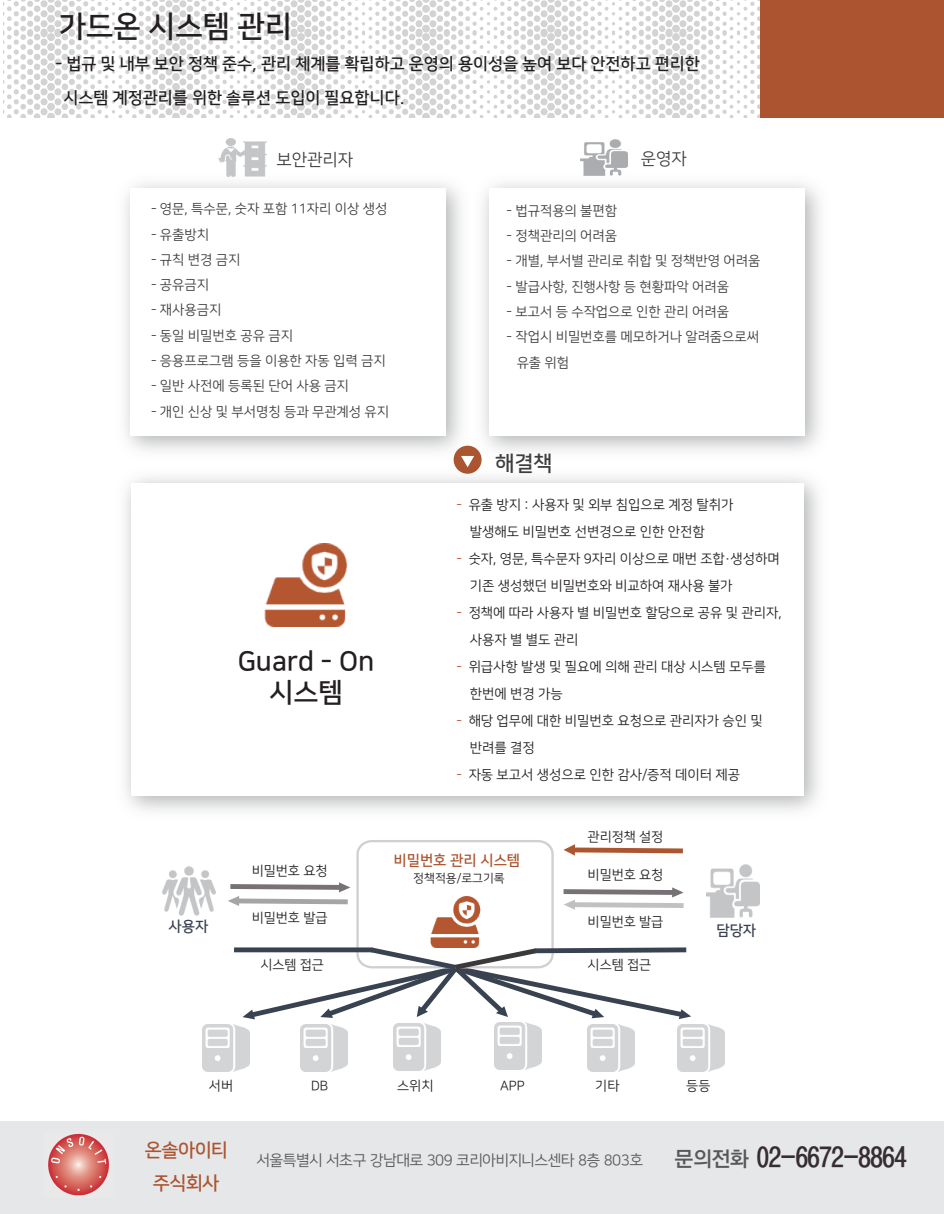
<style>
.page{position:relative;width:944px;height:1214px;background:#fff}
.page>*{position:absolute;margin:0;border:0;box-sizing:border-box;transform-origin:0 0}
.t1{font:30px "Nanum Square B";color:#231f20}
.t2{font:27px "YGO540";letter-spacing:-.01em;color:#372d31}
.t3{font:27px/30.5px "Nanum Square B";color:#231f20;text-align:center}
.t4{font:21px "Nanum Square B";color:#3e3e3f}
.t5{font:18.75px/32.7px "Nanum Square B";letter-spacing:-.03em;color:#ac5430;text-align:center}
.t6{font:16.8px "Nanum Square R";color:#3e3e3f}
.t7{font:16.5px/33.8px "Nanum Square B";color:#231f20}
.t8{font:15px "Nanum Square R";letter-spacing:-.035em;color:#57585a}
.t9{font:14.55px "Nanum Square B";color:#ac5430}
.t10{font:14.55px "Nanum Square B";color:#394150}
.t11{font:13.5px/25.3px "Nanum Square R";color:#3e3e3f}
.t12{font:13.5px/27px "Nanum Square R";color:#231f20}
.t13{font:13.2px "Nanum Square R";color:#231f20}
.t14{font:12px "Nanum Square R";color:#231f20}
.s1{color:#b45630}
.s2{font-size:21px;color:#57585a}
</style>
<div class="page">
<svg style="left:3px;top:0;width:757px;height:117px"></svg>
<div style="left:760px;top:0;width:184px;height:117px;background:#ac5430"></div>
<div style="left:0;top:1121px;width:944px;height:93px;background:#e6e7e9"></div>
<img style="left:48px;top:1133px;width:61px;height:63px">
<img style="left:466px;top:175px;width:354px;height:286px">
<div style="left:489px;top:188px;width:315px;height:247px;background:#fff"></div>
<img style="left:218px;top:139px;width:49px;height:37px">
<img style="left:580px;top:140px;width:48px;height:35px">
<div style="left:453px;top:446px;width:28px;height:28px;background:#ac5531;border-radius:50%"></div>
<svg style="left:461px;top:456px;width:13px;height:5px"></svg>
<img style="left:125px;top:461px;width:694px;height:350px">
<div style="left:131px;top:483px;width:672px;height:312px;background:#fff"></div>
<img style="left:264px;top:543px;width:83px;height:83px">
<img style="left:706px;top:864px;width:54px;height:54px">
<img style="left:162px;top:866px;width:53px;height:50px">
<img style="left:202px;top:1024px;width:47px;height:47px">
<img style="left:677px;top:1025px;width:47px;height:46px">
<img style="left:587px;top:1024px;width:47px;height:47px">
<img style="left:300px;top:1024px;width:47px;height:47px">
<img style="left:393px;top:1023px;width:47px;height:47px">
<img style="left:494px;top:1022px;width:47px;height:47px">
<svg style="left:228px;top:840px;width:463px;height:180px"></svg>
<h1 class="t1" style="left:59px;top:10px;width:235px">가드온 시스템 관리</h1>
<p class="t7" style="left:64px;top:47px;width:637px;text-indent:-8px">- 법규 및 내부 보안 정책 준수, 관리 체계를 확립하고 운영의 용이성을 높여 보다 안전하고 편리한 시스템 계정관리를 위한 솔루션 도입이 필요합니다.</p>
<p class="t6" style="left:276px;top:151px;width:78px">보안관리자</p>
<p class="t6" style="left:640px;top:150px;width:48px">운영자</p>
<p class="t11" style="left:151px;top:197px;width:238px">- 영문, 특수문, 숫자 포함 11자리 이상 생성</p>
<p class="t11" style="left:151px;top:222px;width:60px">- 유출방치</p>
<p class="t11" style="left:151px;top:247px;width:91px">- 규칙 변경 금지</p>
<p class="t11" style="left:151px;top:272px;width:60px">- 공유금지</p>
<p class="t11" style="left:151px;top:298px;width:72px">- 재사용금지</p>
<p class="t11" style="left:151px;top:323px;width:143px">- 동일 비밀번호 공유 금지</p>
<p class="t11" style="left:151px;top:348px;width:236px">- 응용프로그램 등을 이용한 자동 입력 금지</p>
<p class="t11" style="left:151px;top:374px;width:199px">- 일반 사전에 등록된 단어 사용 금지</p>
<p class="t11" style="left:151px;top:399px;width:240px">- 개인 신상 및 부서명칭 등과 무관계성 유지</p>
<p class="t11" style="left:506px;top:198px;width:112px">- 법규적용의 불편함</p>
<p class="t11" style="left:506px;top:223px;width:112px">- 정책관리의 어려움</p>
<p class="t11" style="left:506px;top:249px;width:255px">- 개별, 부서별 관리로 취합 및 정책반영 어려움</p>
<p class="t11" style="left:506px;top:274px;width:224px">- 발급사항, 진행사항 등 현황파악 어려움</p>
<p class="t11" style="left:506px;top:299px;width:224px">- 보고서 등 수작업으로 인한 관리 어려움</p>
<p class="t11" style="left:516px;top:324px;width:244px;text-indent:-10px">- 작업시 비밀번호를 메모하거나 알려줌으로써 유출 위험</p>
<h2 class="t3" style="left:238px;top:647px;width:138px">Guard - On 시스템</h2>
<h3 class="t4" style="left:495px;top:452px;width:59px">해결책</h3>
<p class="t12" style="left:470px;top:491px;width:265px;text-indent:-14px"><span class="s1">-</span> 유출 방지 : 사용자 및 외부 침입으로 계정 탈취가 발생해도 비밀번호 선변경으로 인한 안전함</p>
<p class="t12" style="left:470px;top:545px;width:311px;text-indent:-14px"><span class="s1">-</span> 숫자, 영문, 특수문자 9자리 이상으로 매번 조합·생성하며 기존 생성했던 비밀번호와 비교하여 재사용 불가</p>
<p class="t12" style="left:470px;top:599px;width:313px;text-indent:-14px"><span class="s1">-</span> 정책에 따라 사용자 별 비밀번호 할당으로 공유 및 관리자, 사용자 별 별도 관리</p>
<p class="t12" style="left:470px;top:653px;width:298px;text-indent:-14px"><span class="s1">-</span> 위급사항 발생 및 필요에 의해 관리 대상 시스템 모두를 한번에 변경 가능</p>
<p class="t12" style="left:470px;top:707px;width:294px;text-indent:-14px"><span class="s1">-</span> 해당 업무에 대한 비밀번호 요청으로 관리자가 승인 및 반려를 결정</p>
<p class="t12" style="left:456px;top:761px;width:285px"><span class="s1">-</span> 자동 보고서 생성으로 인한 감사/증적 데이터 제공</p>
<p class="t13" style="left:587px;top:830px;width:77px">관리정책 설정</p>
<p class="t9" style="left:393px;top:852px;width:128px">비밀번호 관리 시스템</p>
<p class="t14" style="left:413px;top:872px;width:93px">정책적용/로그기록</p>
<p class="t13" style="left:252px;top:864px;width:77px">비밀번호 요청</p>
<p class="t13" style="left:252px;top:911px;width:77px">비밀번호 발급</p>
<p class="t13" style="left:260px;top:957px;width:65px">시스템 접근</p>
<p class="t13" style="left:587px;top:957px;width:65px">시스템 접근</p>
<p class="t13" style="left:587px;top:867px;width:77px">비밀번호 요청</p>
<p class="t13" style="left:587px;top:915px;width:77px">비밀번호 발급</p>
<p class="t10" style="left:168px;top:919px;width:41px">사용자</p>
<p class="t10" style="left:716px;top:922px;width:41px">담당자</p>
<p class="t13" style="left:209px;top:1078px;width:26px">서버</p>
<p class="t13" style="left:311px;top:1078px;width:19px">DB</p>
<p class="t13" style="left:397px;top:1078px;width:38px">스위치</p>
<p class="t13" style="left:500px;top:1078px;width:26px">APP</p>
<p class="t13" style="left:595px;top:1078px;width:26px">기타</p>
<p class="t13" style="left:686px;top:1078px;width:26px">등등</p>
<h3 class="t5" style="left:145px;top:1134px;width:85px">온솔아이티 주식회사</h3>
<h2 class="t2" style="left:674px;top:1143px;width:233px"><span class="s2">문의전화</span> 02-6672-8864</h2>
<p class="t8" style="left:256px;top:1152px;width:388px">서울특별시 서초구 강남대로 309 코리아비지니스센타 8층 803호</p>
</div>
